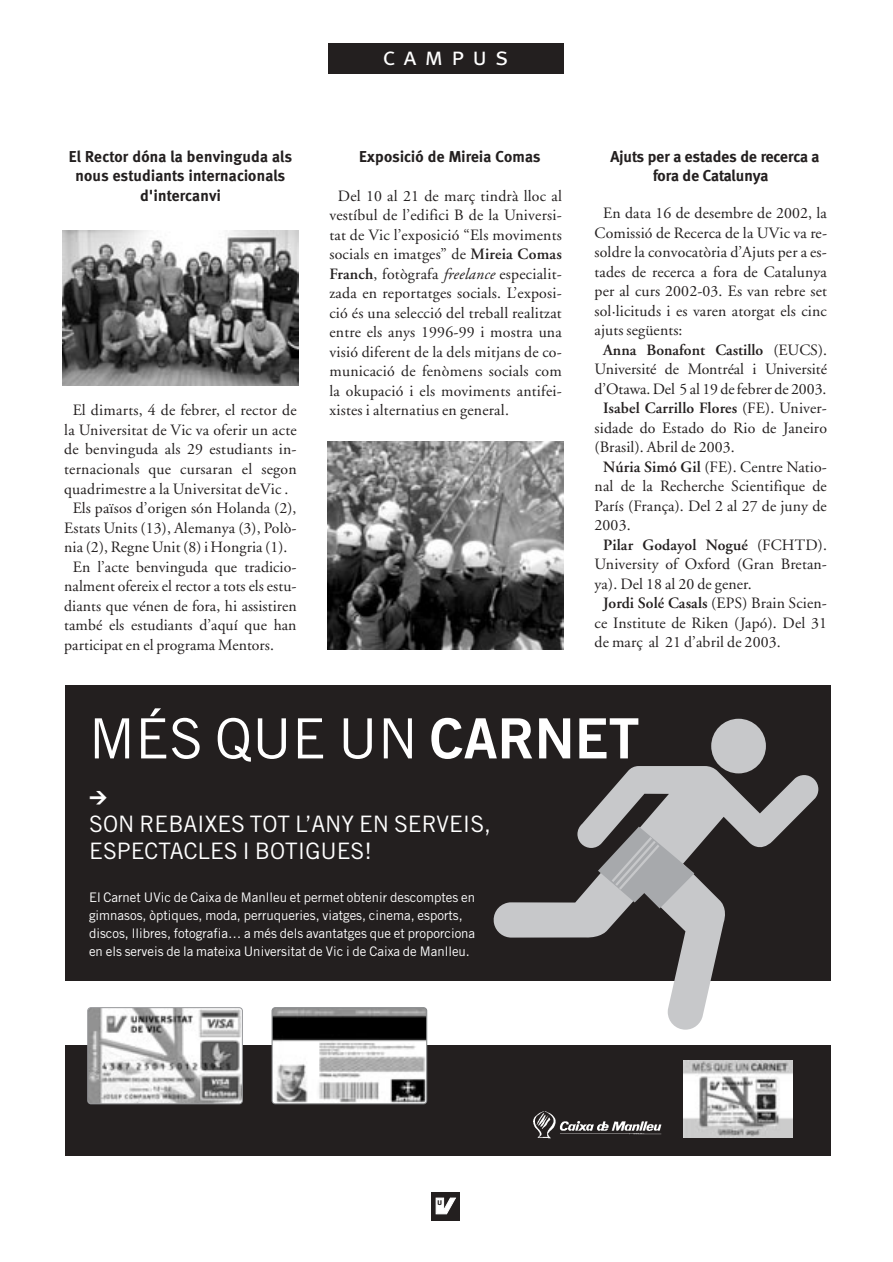
<style>
.page{position:relative;width:893px;height:1262px;background:#fff}
.page>*{position:absolute;margin:0;border:0;box-sizing:border-box;transform-origin:0 0}
.t1{font:55.5px "Trade Gothic";color:#fff}
.t2{font:25.5px "Meta Plus Normal Caps";letter-spacing:.32em;color:#fff}
.t3{font:22.65px/26.4px "Trade Gothic";color:#fff}
.t4{font:900 17.85px "DIN";color:#fff}
.t5{font:15.75px/19.5px "Adobe Garamond";letter-spacing:.01em;color:#231f1f;text-align:justify}
.t6{font:700 15.75px/19.5px "Meta";letter-spacing:.015em;color:#231f1f;text-align:center}
.t7{font:600 15.75px "Adobe Garamond";letter-spacing:.005em;color:#231f1f}
.t8{font:13.2px/18px "Trade Gothic";color:#fff}
.t9{font:8.7px "Meta Plus Bold Caps";color:#231f1f}
.s1{font-weight:600}
.s2{font-style:italic}
.s3{font-weight:400}
.s4{font-family:"Trade Gothic Bold Two"}
</style>
<div class="page">
<div style="left:431px;top:1192px;width:29px;height:28px;background:#231f1f"></div>
<svg style="left:436px;top:1197px;width:20px;height:17px"></svg>
<div style="left:328px;top:43px;width:235px;height:30px;background:#231f1f"></div>
<img style="left:328px;top:441px;width:235px;height:209px">
<img style="left:63px;top:230px;width:235px;height:156px">
<div style="left:65px;top:685px;width:766px;height:470px;background:#231f1f"></div>
<div style="left:61px;top:980px;width:774px;height:64px;background:#fff"></div>
<svg style="left:492px;top:766px;width:326px;height:263px"></svg>
<div style="left:711px;top:718px;width:55px;height:55px;background:#c7c8ca;border-radius:50%"></div>
<svg style="left:598px;top:826px;width:96px;height:82px;background:#a1a1a4"></svg>
<img style="left:272px;top:1007px;width:154px;height:96px;border-radius:3px">
<div style="left:272px;top:1007px;width:155px;height:97px;border:1px solid #808284;border-radius:3px"></div>
<img style="left:88px;top:1007px;width:154px;height:96px;border-radius:3px">
<div style="left:87px;top:1007px;width:155px;height:97px;border:1px solid #939497;border-radius:3px"></div>
<img style="left:533px;top:1111px;width:129px;height:28px">
<img style="left:683px;top:1060px;width:109px;height:77px">
<h2 class="t2" style="left:383px;top:42px;width:127px">campus</h2>
<p class="t6" style="left:69px;top:148px;width:225px">El Rector dóna la benvinguda als nous estudiants internacionals d'intercanvi</p>
<p class="t5" style="left:73px;top:402px;width:225px">El dimarts, 4 de febrer, el rector de</p>
<p class="t5" style="left:64px;top:422px;width:234px">la Universitat de Vic va oferir un acte</p>
<p class="t5" style="left:64px;top:441px;width:234px">de benvinguda als 29 estudiants in-</p>
<p class="t5" style="left:64px;top:461px;width:234px">ternacionals que cursaran el segon</p>
<p class="t5" style="left:64px;top:480px;width:226px">quadrimestre a la Universitat deVic .</p>
<p class="t5" style="left:73px;top:500px;width:225px">Els països d’origen són Holanda (2),</p>
<p class="t5" style="left:64px;top:519px;width:234px">Estats Units (13), Alemanya (3), Polò-</p>
<p class="t5" style="left:64px;top:539px;width:225px">nia (2), Regne Unit (8) i Hongria (1).</p>
<p class="t5" style="left:73px;top:558px;width:225px">En l’acte benvinguda que tradicio-</p>
<p class="t5" style="left:64px;top:578px;width:234px">nalment ofereix el rector a tots els estu-</p>
<p class="t5" style="left:64px;top:597px;width:234px">diants que vénen de fora, hi assistiren</p>
<p class="t5" style="left:64px;top:617px;width:234px">també els estudiants d’aquí que han</p>
<p class="t5" style="left:64px;top:636px;width:211px">participat en el programa Mentors.</p>
<p class="t6" style="left:359px;top:148px;width:183px">Exposició de Mireia Comas</p>
<p class="t5" style="left:329px;top:188px;width:234px;text-indent:9px">Del 10 al 21 de març tindrà lloc al vestíbul de l’edifici B de la Universi&shy;tat de Vic l’exposició “Els moviments socials en imatges” de <span class="s1">Mireia Comas Franch</span>, fotògrafa <span class="s2">freelance</span> especialit&shy;zada en reportatges socials. L’exposi&shy;ció és una selecció del treball realitzat entre els anys 1996-99 i mostra una visió diferent de la dels mitjans de co&shy;municació de fenòmens socials com la okupació i els moviments antifei&shy;xistes i alternatius en general.</p>
<p class="t6" style="left:610px;top:149px;width:210px;line-height:18.9px">Ajuts per a estades de recerca a fora de Catalunya</p>
<p class="t5" style="left:603px;top:205px;width:225px">En data 16 de desembre de 2002, la</p>
<p class="t5" style="left:594px;top:224px;width:234px">Comissió de Recerca de la UVic va re-</p>
<p class="t5" style="left:594px;top:244px;width:234px">soldre la convocatòria d’Ajuts per a es-</p>
<p class="t5" style="left:594px;top:263px;width:234px">tades de recerca a fora de Catalunya</p>
<p class="t5" style="left:594px;top:283px;width:234px">per al curs 2002-03. Es van rebre set</p>
<p class="t5" style="left:594px;top:302px;width:234px">sol·licituds i es varen atorgat els cinc</p>
<p class="t5" style="left:594px;top:322px;width:89px">ajuts següents:</p>
<p class="t7" style="left:603px;top:343px;width:225px">Anna Bonafont Castillo <span class="s3">(EUCS).</span></p>
<p class="t5" style="left:594px;top:361px;width:234px">Université de Montréal i Université</p>
<p class="t5" style="left:594px;top:380px;width:233px">d’Otawa. Del 5 al 19 de febrer de 2003.</p>
<p class="t7" style="left:603px;top:402px;width:225px">Isabel Carrillo Flores <span class="s3">(FE). Univer-</span></p>
<p class="t5" style="left:594px;top:419px;width:234px">sidade do Estado do Rio de Janeiro</p>
<p class="t5" style="left:594px;top:439px;width:142px">(Brasil). Abril de 2003.</p>
<p class="t5" style="left:603px;top:458px;width:225px"><span class="s1">Núria Simó Gil</span> (FE). Centre Natio-</p>
<p class="t5" style="left:594px;top:478px;width:234px">nal de la Recherche Scientifique de</p>
<p class="t5" style="left:594px;top:497px;width:234px">París (França). Del 2 al 27 de juny de</p>
<p class="t5" style="left:594px;top:517px;width:38px">2003.</p>
<p class="t7" style="left:603px;top:538px;width:225px">Pilar Godayol Nogué <span class="s3">(FCHTD).</span></p>
<p class="t5" style="left:594px;top:556px;width:234px">University of Oxford (Gran Bretan-</p>
<p class="t5" style="left:594px;top:575px;width:159px">ya). Del 18 al 20 de gener.</p>
<p class="t5" style="left:603px;top:595px;width:225px"><span class="s1">Jordi Solé Casals</span> (EPS) Brain Scien-</p>
<p class="t5" style="left:594px;top:614px;width:234px">ce Institute de Riken (Japó). Del 31</p>
<p class="t5" style="left:594px;top:634px;width:188px">de març al 21 d’abril de 2003.</p>
<h1 class="t1" style="left:89px;top:718px;width:552px">MÉS QUE UN <span class="s4">CARNET</span></h1>
<p class="t4" style="left:89px;top:790px;width:20px">&gt;</p>
<h3 class="t3" style="left:89px;top:813px;width:403px">SON REBAIXES TOT L’ANY EN SERVEIS,<br>ESPECTACLES I BOTIGUES!</h3>
<p class="t8" style="left:89px;top:890px;width:387px">El Carnet UVic de Caixa de Manlleu et permet obtenir descomptes en gimnasos, òptiques, moda, perruqueries, viatges, cinema, esports, discos, llibres, fotografia… a més dels avantatges que et proporciona en els serveis de la mateixa Universitat de Vic i de Caixa de Manlleu.</p>
<p class="t9" style="left:437px;top:1196px;width:7px">u</p>
</div>
